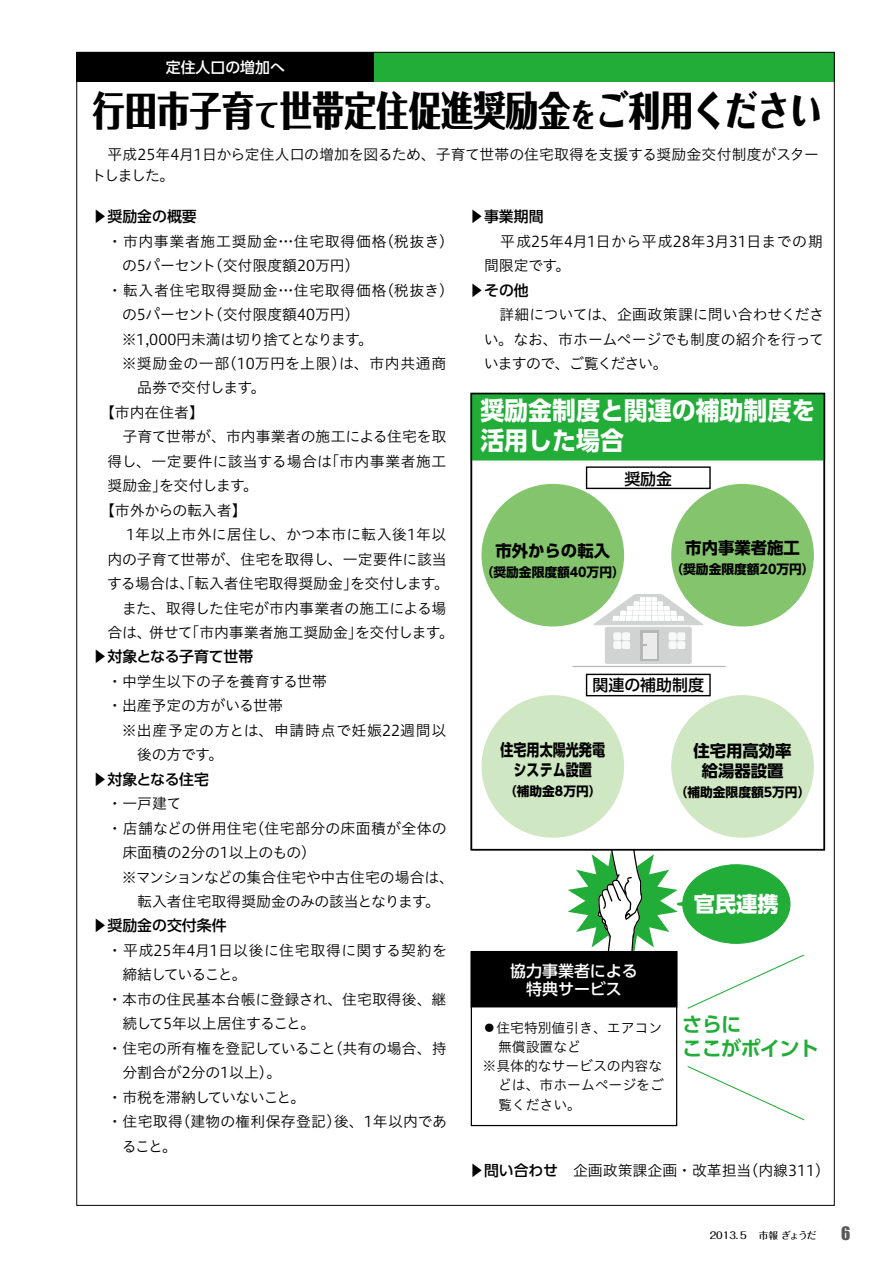
<style>
.page{position:relative;width:893px;height:1263px;background:#fff}
.page>*{position:absolute;margin:0;border:0;box-sizing:border-box;transform-origin:0 0}
.t1{font:800 40.35px "Folk Pro";color:#000;scale:.8 1}
.t2{font:700 25.2px/30.2px "UD Shin Go Pro";color:#fff;scale:.95 1}
.t3{font:800 21.15px "UD Shin Go Pro";color:#fff}
.t4{font:700 20.25px/23.4px "UD Shin Go Pro De";letter-spacing:-.04em;color:#22ac38}
.t5{font:16.95px "Impact";color:#595757}
.t6{font:700 16.35px/20px "UD Shin Go Pro";color:#000;text-align:center}
.t7{font:700 16.35px/20px "UD Shin Go Pro";color:#000;text-align:center;scale:.8 1}
.t8{font:500 15.9px/18.1px "UD Shin Go Pro";color:#fff;text-align:center}
.t9{font:500 15.9px "UD Shin Go Pro";color:#000}
.t10{font:14.85px/24.5px "Hiragino UD Sans Std W3";color:#000}
.t11{font:14.85px/24.5px "Hiragino UD Sans Std W3";letter-spacing:.045em;color:#000}
.t12{font:14.85px/24.5px "Hiragino UD Sans Std W3";letter-spacing:.04em;color:#000}
.t13{font:14.85px "Hiragino UD Sans Std W3";letter-spacing:.025em;color:#000}
.t14{font:500 14.85px "UD Shin Go Pro";color:#000}
.t15{font:14.85px "Hiragino UD Sans Std W3";letter-spacing:-.035em;color:#000}
.t16{font:14.85px "Hiragino UD Sans Std W3";letter-spacing:-.04em;color:#000}
.t17{font:14.85px "Hiragino UD Sans Std W3";letter-spacing:-.025em;color:#000}
.t18{font:14.85px "Hiragino UD Sans Std W3";letter-spacing:-.02em;color:#000}
.t19{font:14.85px "Hiragino UD Sans Std W3";letter-spacing:-.045em;color:#000}
.t20{font:14.85px "Hiragino UD Sans Std W3";letter-spacing:-.075em;color:#000}
.t21{font:500 14.85px "UD Shin Go Pro";color:#fff}
.t22{font:14.85px "Hiragino UD Sans Std W3";letter-spacing:.035em;color:#000}
.t23{font:500 14.85px "UD Shin Go Pro";letter-spacing:-.03em;color:#000}
.t24{font:13.8px "Hiragino UD Sans Std W3";color:#000}
.t25{font:700 12.75px "UD Shin Go Pro";color:#000}
.t26{font:500 9.6px "Folk Pro";color:#000}
.s1{font-size:31.95px}
.s2{font-family:"UD Shin Go Pro";font-weight:500}
</style>
<div class="page">
<div style="left:374px;top:52px;width:460px;height:30px;background:#22ac38"></div>
<div style="left:77px;top:52px;width:297px;height:30px;background:#000"></div>
<div style="left:471px;top:951px;width:206px;height:175px;border:1px solid #000"></div>
<div style="left:471px;top:952px;width:206px;height:55px;background:#000"></div>
<div style="left:471px;top:951px;width:206px;height:56px;border:1px solid #000"></div>
<div style="left:471px;top:394px;width:353px;height:66px;background:#22ac38"></div>
<div style="left:671px;top:484px;width:143px;height:142px;background:#84c46d;border-radius:50%"></div>
<div style="left:481px;top:484px;width:143px;height:142px;background:#84c46d;border-radius:50%"></div>
<svg style="left:593px;top:594px;width:111px;height:31px"></svg>
<div style="left:605px;top:627px;width:87px;height:37px;background:#d1d2d2;border-radius:2px"></div>
<div style="left:614px;top:633px;width:7px;height:7px;background:#f7f8f8;border-radius:2px"></div>
<div style="left:622px;top:633px;width:8px;height:7px;background:#f7f8f8;border-radius:2px"></div>
<div style="left:614px;top:641px;width:7px;height:8px;background:#f7f8f8;border-radius:2px"></div>
<div style="left:622px;top:641px;width:8px;height:8px;background:#f7f8f8;border-radius:2px"></div>
<div style="left:669px;top:633px;width:7px;height:7px;background:#f7f8f8;border-radius:2px"></div>
<div style="left:677px;top:633px;width:8px;height:7px;background:#f7f8f8;border-radius:2px"></div>
<div style="left:669px;top:641px;width:7px;height:8px;background:#f7f8f8;border-radius:2px"></div>
<div style="left:677px;top:641px;width:8px;height:8px;background:#f7f8f8;border-radius:2px"></div>
<svg style="left:640px;top:631px;width:19px;height:30px"></svg>
<div style="left:643px;top:633px;width:13px;height:26px;background:#ebebeb"></div>
<hr style="left:572px;top:666px;width:154px;height:1px;background:#b5b6b6">
<div style="left:481px;top:695px;width:143px;height:143px;background:#d0e7c3;border-radius:50%"></div>
<div style="left:671px;top:695px;width:143px;height:143px;background:#d0e7c3;border-radius:50%"></div>
<svg style="left:568px;top:819px;width:237px;height:191px"></svg>
<svg style="left:687px;top:1066px;width:118px;height:55px"></svg>
<div style="left:586px;top:466px;width:125px;height:23px;border:1px solid #000"></div>
<div style="left:586px;top:674px;width:125px;height:22px;border:1px solid #000"></div>
<p class="t21" style="left:166px;top:55px;width:121px">定住人口の増加へ</p>
<h1 class="t1" style="left:93px;top:76px;width:914px">行田市子育<span class="s1">て</span>世帯定住促進奨励金<span class="s1">を</span>ご利用ください</h1>
<p class="t10" style="left:91px;top:143px;width:729px;line-height:21.3px">　平成25年月4 1日から定住人口の増加を図るため、子育て世帯の住宅取得を支援する奨励金交付制度がスタートしました。</p>
<p class="t14" style="left:93px;top:205px;width:106px">▶奨励金の概要</p>
<p class="t10" style="left:379px;top:228px;width:76px">（税抜き(</p>
<p class="t14" style="left:469px;top:205px;width:76px">▶事業期間</p>
<p class="t10" style="left:484px;top:228px;width:341px">　平成25年月4 1日から平成28年月3 31日までの期間限定です。</p>
<p class="t14" style="left:469px;top:278px;width:61px">▶その他</p>
<p class="t10" style="left:484px;top:301px;width:342px;text-align:justify">　詳細については、企画政策課に問い合わせください。なお、市ホームページでも制度の紹介を行っていますので、ご覧ください。</p>
<p class="t11" style="left:208px;top:228px;width:180px;text-indent:-100px">・市内事業者施工奨励金…住宅取得価格（交付限度額20万円(</p>
<p class="t18" style="left:122px;top:254px;width:96px">の5パーセント</p>
<p class="t10" style="left:379px;top:277px;width:76px">（税抜き(</p>
<p class="t11" style="left:208px;top:277px;width:180px;text-indent:-100px">・転入者住宅取得奨励金…住宅取得価格（交付限度額40万円(</p>
<p class="t18" style="left:122px;top:303px;width:96px">の5パーセント</p>
<p class="t16" style="left:122px;top:328px;width:253px">※1,000円未満は切り捨てとなります。</p>
<p class="t12" style="left:222px;top:350px;width:226px">（10万円を上限は）、市内共通商</p>
<p class="t10" style="left:122px;top:350px;width:109px">※奨励金の一部</p>
<p class="t15" style="left:137px;top:377px;width:130px">品券で交付します。</p>
<p class="t10" style="left:100px;top:399px;width:105px">【市内在住者【</p>
<p class="t10" style="left:107px;top:424px;width:340px">　子育て世帯が、市内事業者の施工による住宅を取</p>
<p class="t22" style="left:324px;top:450px;width:123px">「市内事業者施工</p>
<h2 class="t2" style="left:480px;top:395px;width:354px">奨励金制度と関連の補助制度を活用した場合</h2>
<p class="t10" style="left:159px;top:448px;width:174px;text-indent:-52px">得し、一定要件に該当する場合はを交付します。</p>
<p class="t9" style="left:624px;top:466px;width:49px">奨励金</p>
<p class="t10" style="left:107px;top:473px;width:61px">奨励金」</p>
<p class="t10" style="left:100px;top:497px;width:148px">【市外からの転入者【</p>
<p class="t10" style="left:107px;top:521px;width:340px">　 1年以上市外に居住し、かつ本市に転入後1年以</p>
<p class="t10" style="left:107px;top:546px;width:341px">内の子育て世帯が、住宅を取得し、一定要件に該当</p>
<p class="t10" style="left:350px;top:570px;width:100px">を交付します。</p>
<p class="t6" style="left:685px;top:537px;width:116px">市内事業者施工</p>
<p class="t25" style="left:670px;top:559px;width:146px">（奨励金限度額20万円(</p>
<p class="t6" style="left:496px;top:540px;width:116px">市外からの転入</p>
<p class="t25" style="left:481px;top:562px;width:146px">（奨励金限度額40万円(</p>
<p class="t10" style="left:107px;top:570px;width:252px">する場合は、「転入者住宅取得奨励金」</p>
<p class="t10" style="left:107px;top:595px;width:341px">　また、取得した住宅が市内事業者の施工による場</p>
<p class="t10" style="left:355px;top:619px;width:100px">を交付します。</p>
<p class="t10" style="left:184px;top:619px;width:180px">「市内事業者施工奨励金」</p>
<p class="t10" style="left:149px;top:619px;width:45px">併せて</p>
<p class="t10" style="left:107px;top:619px;width:46px">合は、</p>
<p class="t14" style="left:93px;top:645px;width:162px">▶対象となる子育て世帯</p>
<p class="t10" style="left:107px;top:668px;width:221px">・中学生以下の子を養育する世帯・出産予定の方がいる世帯</p>
<p class="t12" style="left:137px;top:717px;width:311px;text-indent:-15px">※出産予定の方とは、申請時点で妊娠22週間以後の方です。</p>
<p class="t23" style="left:93px;top:767px;width:118px">▶対象となる住宅</p>
<p class="t10" style="left:107px;top:790px;width:75px">・一戸建て</p>
<p class="t13" style="left:250px;top:817px;width:199px">（住宅部分の床面積が全体の</p>
<p class="t9" style="left:592px;top:672px;width:113px">関連の補助制度</p>
<p class="t7" style="left:500px;top:739px;width:132px">住宅用太陽光発電システム設置</p>
<p class="t25" style="left:504px;top:781px;width:99px">（補助金8万円(</p>
<p class="t6" style="left:693px;top:740px;width:100px">住宅用高効率給湯器設置</p>
<p class="t25" style="left:675px;top:782px;width:137px">（補助金限度額5万円(</p>
<p class="t10" style="left:107px;top:815px;width:151px">・店舗などの併用住宅</p>
<p class="t10" style="left:122px;top:839px;width:195px">床面積の2分の1以上のもの(</p>
<p class="t10" style="left:122px;top:864px;width:334px">※マンションなどの集合住宅や中古住宅の場合は、</p>
<p class="t10" style="left:137px;top:888px;width:304px">転入者住宅取得奨励金のみの該当となります。</p>
<p class="t14" style="left:93px;top:914px;width:136px">▶奨励金の交付条件</p>
<p class="t13" style="left:107px;top:939px;width:341px">・平成25年月4 1日以後に住宅取得に関する契約を</p>
<p class="t20" style="left:122px;top:963px;width:126px">締結していること。</p>
<p class="t10" style="left:107px;top:986px;width:341px">・本市の住民基本台帳に登録され、住宅取得後、継</p>
<p class="t15" style="left:122px;top:1012px;width:194px">続して5年以上居住すること。</p>
<p class="t10" style="left:328px;top:1035px;width:120px">（共有の場合、持</p>
<h3 class="t3" style="left:694px;top:887px;width:86px">官民連携</h3>
<p class="t8" style="left:510px;top:961px;width:129px">協力事業者による特典サービス</p>
<h3 class="t4" style="left:682px;top:1012px;width:138px">さらに<br>ここがポイント</h3>
<p class="t24" style="left:483px;top:1017px;width:181px"><span class="s2">●</span>住宅特別値引き、エアコン</p>
<p class="t24" style="left:498px;top:1036px;width:84px">無償設置など</p>
<p class="t24" style="left:483px;top:1055px;width:181px">※具体的なサービスの内容な</p>
<p class="t24" style="left:498px;top:1075px;width:167px">どは、市ホームページをご</p>
<p class="t24" style="left:498px;top:1094px;width:84px">覧ください。</p>
<p class="t17" style="left:107px;top:1037px;width:230px">・住宅の所有権を登記していること</p>
<p class="t10" style="left:122px;top:1059px;width:160px">分割合が2分の1以上。(</p>
<p class="t19" style="left:107px;top:1086px;width:200px">・市税を滞納していないこと。</p>
<p class="t10" style="left:175px;top:1108px;width:273px">（建物の権利保存登記後）、1年以内であ</p>
<p class="t10" style="left:107px;top:1108px;width:77px;text-align:center">・住宅取得ること。</p>
<p class="t10" style="left:744px;top:1157px;width:88px">（内線311(</p>
<p class="t10" style="left:469px;top:1157px;width:284px"><span class="s2">▶問い合わせ</span>　企画政策課企画・改革担当</p>
<p class="t26" style="left:710px;top:1227px;width:108px">2013. 5 　市報ぎょうだ</p>
<p class="t5" style="left:841px;top:1220px;width:11px">6</p>
</div>
